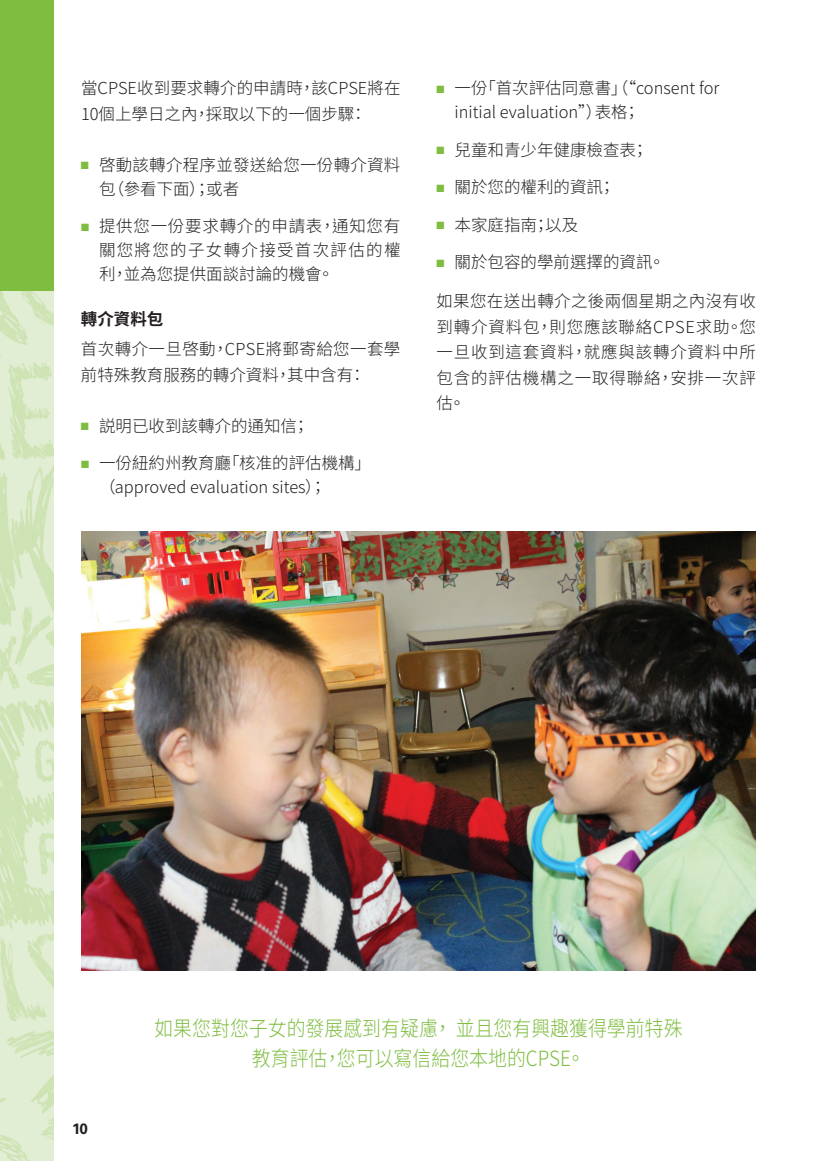
<style>
.page{position:relative;width:837px;height:1161px;background:#fff}
.page>*{position:absolute;margin:0;border:0;box-sizing:border-box;transform-origin:0 0}
.t1{font:300 21px/30px "Noto Sans CJ Ktc";color:#7fbd41;text-align:center;scale:.9 1}
.t2{font:300 16.5px/25.5px "Noto Sans CJ Ktc";color:#231f20}
.t3{font:300 16.5px/25.5px "Noto Sans CJ Ktc";letter-spacing:.025em;color:#231f20}
.t4{font:700 16.5px "Noto Sans CJ Ktc";color:#231f20}
.t5{font:700 15px "Univers LT Std";color:#231f20}
.s1{color:#7fbd41}
</style>
<div class="page">
<img style="left:81px;top:532px;width:675px;height:438px">
<img style="left:0;top:291px;width:54px;height:870px">
<div style="left:0;top:0;width:54px;height:290px;background:#7fbd41"></div>
<p class="t2" style="left:81px;top:76px;width:321px">當CPSE收到要求轉介的申請時，該CPSE將在<br>10個上學日之內，採取以下的一個步驟：</p>
<p class="t2" style="left:99px;top:153px;width:303px;line-height:24px;text-indent:-18px"><span class="s1">■</span> 啓動該轉介程序並發送給您一份轉介資料包（參看下面）；或者</p>
<p class="t2" style="left:99px;top:214px;width:303px;line-height:24px;text-align:justify;text-indent:-18px"><span class="s1">■</span> 提供您一份要求轉介的申請表，通知您有關您將您的子女轉介接受首次評估的權利，並為您提供面談討論的機會。</p>
<h3 class="t4" style="left:81px;top:310px;width:84px">轉介資料包</h3>
<p class="t3" style="left:81px;top:337px;width:321px">首次轉介一旦啓動，CPSE將郵寄給您一套學前特殊教育服務的轉介資料，其中含有：</p>
<p class="t2" style="left:81px;top:413px;width:230px"><span class="s1">■</span> 説明已收到該轉介的通知信；</p>
<p class="t2" style="left:99px;top:451px;width:273px;line-height:24px;text-indent:-18px"><span class="s1">■</span> 一份紐約州教育廳「核准的評估機構」（approved evaluation sites）；</p>
<p class="t2" style="left:454px;top:76px;width:267px;line-height:24px;text-indent:-18px"><span class="s1">■</span> 一份「首次評估同意書」（“consent for initial evaluation”）表格；</p>
<p class="t2" style="left:436px;top:137px;width:213px"><span class="s1">■</span> 兒童和青少年健康檢查表；</p>
<p class="t2" style="left:436px;top:175px;width:180px"><span class="s1">■</span> 關於您的權利的資訊；</p>
<p class="t2" style="left:436px;top:212px;width:143px"><span class="s1">■</span> 本家庭指南；以及</p>
<p class="t2" style="left:436px;top:250px;width:230px"><span class="s1">■</span> 關於包容的學前選擇的資訊。</p>
<p class="t2" style="left:436px;top:289px;width:321px;text-align:justify">如果您在送出轉介之後兩個星期之內沒有收到轉介資料包，則您應該聯絡CPSE求助。您一旦收到這套資料，就應與該轉介資料中所包含的評估機構之一取得聯絡，安排一次評估。</p>
<p class="t5" style="left:72px;top:1120px;width:17px">10</p>
<p class="t1" style="left:154px;top:1014px;width:588px">如果您對您子女的發展感到有疑慮， 並且您有興趣獲得學前特殊教育評估，您可以寫信給您本地的CPSE。</p>
</div>
